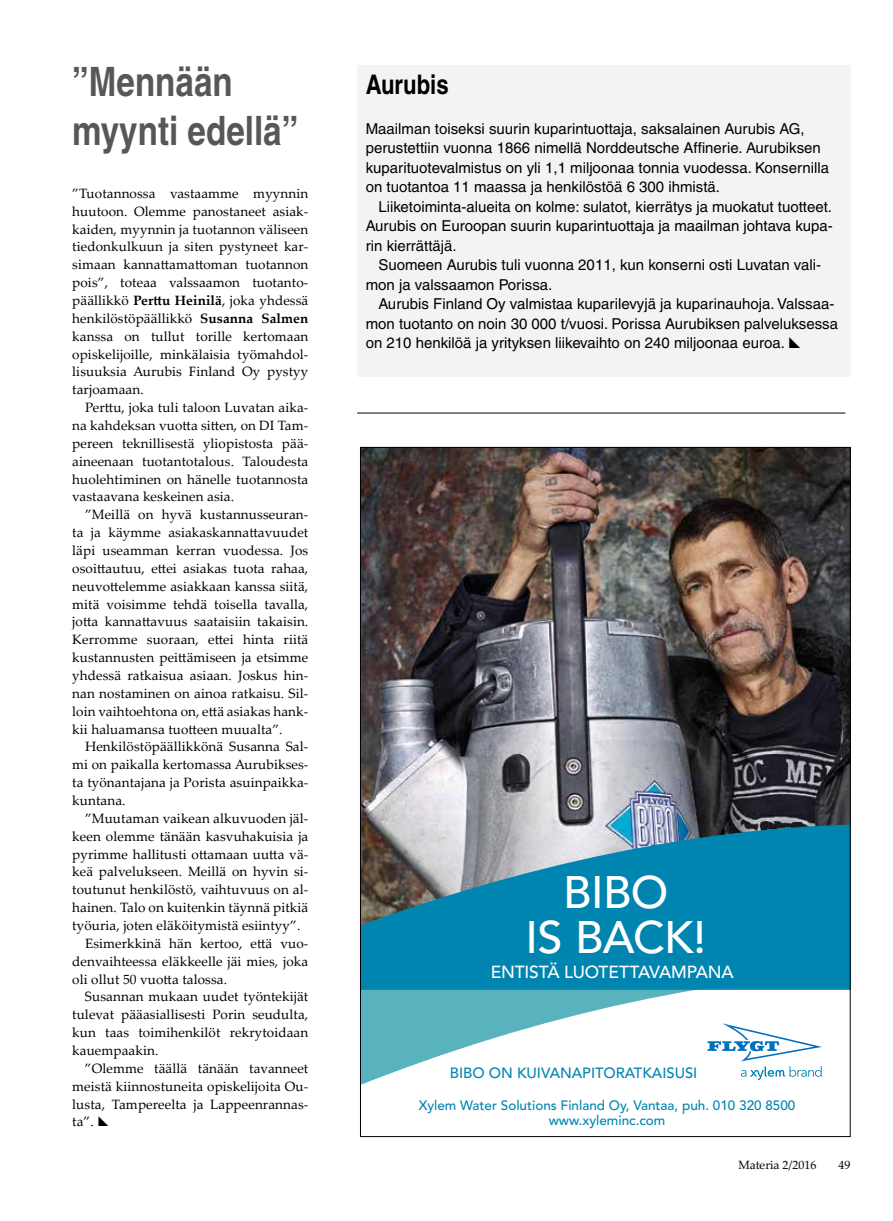
<style>
.page{position:relative;width:893px;height:1221px;background:#fff}
.page>*{position:absolute;margin:0;border:0;box-sizing:border-box;transform-origin:0 0}
.t1{font:500 45.15px/45.2px "Avenir";letter-spacing:-.015em;color:#fff;text-align:center}
.t2{font:700 condensed 40.5px/48.6px "Helvetica";color:#575756}
.t3{font:700 condensed 27px "Helvetica";color:#000}
.t4{font:500 17.4px "Avenir";letter-spacing:-.015em;color:#fff}
.t5{font:15px/19.5px "Helvetica";color:#000}
.t6{font:500 14.7px "Avenir";color:#0085b0}
.t7{font:13.5px/17.9px "Palatino Linotype";letter-spacing:.01em;color:#000;text-align:justify}
.t8{font:500 13.5px/15.8px "Avenir";color:#0085b0;text-align:center}
.t9{font:12px "Palatino Linotype";color:#000}
.s1{font-weight:700}
</style>
<div class="page">
<div style="left:357px;top:65px;width:493px;height:312px;background:#f3f3f3"></div>
<hr style="left:357px;top:412px;width:488px;height:1px;background:#000">
<img style="left:362px;top:449px;width:486px;height:375px">
<svg style="left:362px;top:989px;width:486px;height:96px"></svg>
<svg style="left:362px;top:824px;width:486px;height:165px;background:#2289ab"></svg>
<svg style="left:707px;top:1023px;width:115px;height:56px"></svg>
<h2 class="t2" style="left:72px;top:57px;width:228px">”Mennään myynti edellä”</h2>
<p class="t7" style="left:72px;top:184px;width:238px">”Tuotannossa vastaamme myynnin huutoon. Olemme panostaneet asiak&shy;kaiden, myynnin ja tuotannon väliseen tiedonkulkuun ja siten pystyneet kar&shy;simaan kannattamattoman tuotannon pois”, toteaa valssaamon tuotanto&shy;päällikkö <span class="s1">Perttu Heinilä</span>, joka yhdessä henkilöstöpäällikkö <span class="s1">Susanna Salmen </span>kanssa on tullut torille kertomaan opiskelijoille, minkälaisia työmahdol&shy;lisuuksia Aurubis Finland Oy pystyy tarjoamaan.</p>
<p class="t7" style="left:72px;top:398px;width:238px;text-indent:13px">Perttu, joka tuli taloon Luvatan aika&shy;na kahdeksan vuotta sitten, on DI Tam&shy;pereen teknillisestä yliopistosta pää&shy;aineenaan tuotantotalous. Taloudesta huolehtiminen on hänelle tuotannosta vastaavana keskeinen asia.</p>
<p class="t7" style="left:72px;top:505px;width:238px;text-indent:13px">”Meillä on hyvä kustannusseuran&shy;ta ja käymme asiakaskannattavuudet läpi useamman kerran vuodessa. Jos osoittautuu, ettei asiakas tuota rahaa, neuvottelemme asiakkaan kanssa siitä, mitä voisimme tehdä toisella tavalla, jotta kannattavuus saataisiin takaisin.<br>Kerromme suoraan, ettei hinta riitä kustannusten peittämiseen ja etsimme yhdessä ratkaisua asiaan. Joskus hin&shy;nan nostaminen on ainoa ratkaisu. Sil&shy;loin vaihtoehtona on, että asiakas hank&shy;kii haluamansa tuotteen muualta”.</p>
<p class="t7" style="left:72px;top:737px;width:238px;text-indent:13px">Henkilöstöpäällikkönä Susanna Sal&shy;mi on paikalla kertomassa Aurubikses&shy;ta työnantajana ja Porista asuinpaikka&shy;kuntana.</p>
<p class="t7" style="left:85px;top:808px;width:225px">”Muutaman vaikean alkuvuoden jäl-</p>
<p class="t7" style="left:72px;top:826px;width:238px">keen olemme tänään kasvuhakuisia ja</p>
<p class="t7" style="left:72px;top:844px;width:238px">pyrimme hallitusti ottamaan uutta vä-</p>
<p class="t7" style="left:72px;top:862px;width:238px">keä palvelukseen. Meillä on hyvin si-</p>
<p class="t7" style="left:72px;top:880px;width:238px">toutunut henkilöstö, vaihtuvuus on al-</p>
<p class="t7" style="left:72px;top:898px;width:238px">hainen. Talo on kuitenkin täynnä pitkiä</p>
<p class="t7" style="left:72px;top:915px;width:230px">työuria, joten eläköitymistä esiintyy”.</p>
<p class="t7" style="left:85px;top:933px;width:225px">Esimerkkinä hän kertoo, että vuo-</p>
<p class="t7" style="left:72px;top:951px;width:238px">denvaihteessa eläkkeelle jäi mies, joka</p>
<p class="t7" style="left:72px;top:969px;width:156px">oli ollut 50 vuotta talossa.</p>
<p class="t7" style="left:85px;top:987px;width:225px">Susannan mukaan uudet työntekijät</p>
<p class="t7" style="left:72px;top:1005px;width:238px">tulevat pääasiallisesti Porin seudulta,</p>
<p class="t7" style="left:72px;top:1022px;width:238px">kun taas toimihenkilöt rekrytoidaan</p>
<p class="t7" style="left:72px;top:1040px;width:88px">kauempaakin.</p>
<p class="t7" style="left:85px;top:1058px;width:225px">”Olemme täällä tänään tavanneet</p>
<p class="t7" style="left:72px;top:1076px;width:238px">meistä kiinnostuneita opiskelijoita Ou-</p>
<p class="t7" style="left:72px;top:1094px;width:238px">lusta, Tampereelta ja Lappeenrannas-</p>
<p class="t7" style="left:72px;top:1112px;width:23px">ta”.</p>
<h3 class="t3" style="left:366px;top:68px;width:85px">Aurubis</h3>
<p class="t5" style="left:366px;top:119px;width:465px">Maailman toiseksi suurin kuparintuottaja, saksalainen Aurubis AG, perustettiin vuonna 1866 nimellä Norddeutsche Affinerie. Aurubiksen kuparituotevalmistus on yli 1,1 miljoonaa tonnia vuodessa. Konsernilla on tuotantoa 11 maassa ja henkilöstöä 6 300 ihmistä.</p>
<p class="t5" style="left:366px;top:197px;width:469px;text-align:justify;text-indent:13px">Liiketoiminta-alueita on kolme: sulatot, kierrätys ja muokatut tuotteet.<br>Aurubis on Euroopan suurin kuparintuottaja ja maailman johtava kupa&shy;rin kierrättäjä.</p>
<p class="t5" style="left:366px;top:255px;width:457px;text-indent:13px">Suomeen Aurubis tuli vuonna 2011, kun konserni osti Luvatan vali&shy;mon ja valssaamon Porissa.</p>
<p class="t5" style="left:366px;top:294px;width:474px;text-indent:13px">Aurubis Finland Oy valmistaa kuparilevyjä ja kuparinauhoja. Valssaa&shy;mon tuotanto on noin 30 000 t/vuosi. Porissa Aurubiksen palveluksessa on 210 henkilöä ja yrityksen liikevaihto on 240 miljoonaa euroa.</p>
<h1 class="t1" style="left:525px;top:870px;width:182px">BIBO<br>IS BACK!</h1>
<p class="t4" style="left:491px;top:961px;width:244px">ENTISTÄ LUOTETTAVAMPANA</p>
<p class="t6" style="left:450px;top:1064px;width:249px">BIBO ON KUIVANAPITORATKAISUSI</p>
<p class="t8" style="left:419px;top:1097px;width:378px">Xylem Water Solutions Finland Oy, Vantaa, puh. 010 320 8500 www.xyleminc.com</p>
<p class="t9" style="left:738px;top:1155px;width:80px">Materia 2/2016</p>
<p class="t9" style="left:838px;top:1155px;width:13px">49</p>
</div>
